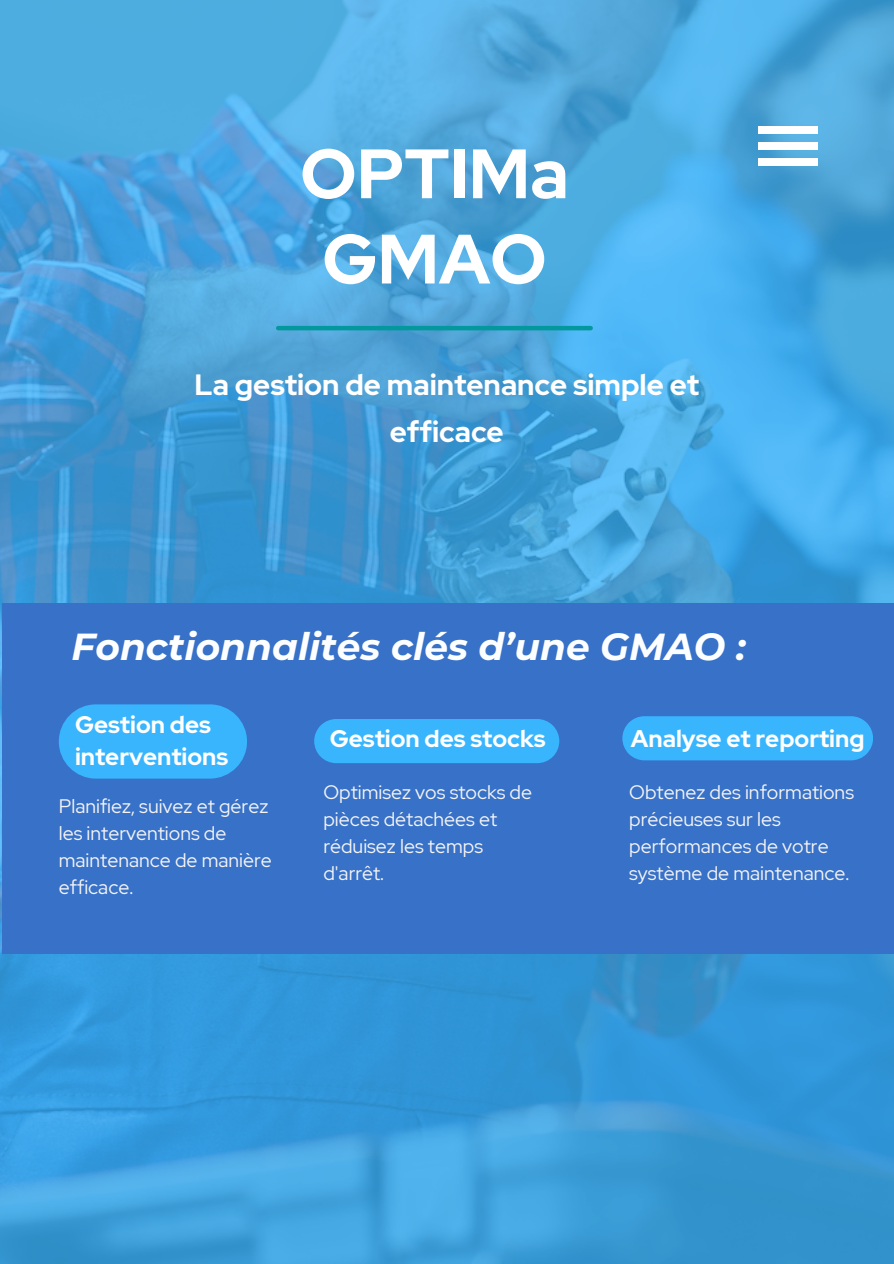
<style>
.page{position:relative;width:894px;height:1264px;background:#fff}
.page>*{position:absolute;margin:0;border:0;box-sizing:border-box;transform-origin:0 0}
.t1{font:700 69.6px/85.2px "Red Hat Display";color:#fff;text-align:center}
.t2{font:italic 700 37.5px "Montserrat";color:#fdfeff}
.t3{font:700 29.25px/46.7px "Red Hat Display";color:#fff;text-align:center}
.t4{font:700 24px/32.7px "Red Hat Display";color:#fff}
.t5{font:19.5px/27px "Red Hat Display";color:#f5f4f4}
</style>
<div class="page">
<img style="left:0;top:0;width:893px;height:1263px">
<hr style="left:278px;top:326px;width:312px;height:4px;background:#03989e">
<div style="left:757px;top:126px;width:60px;height:8px;background:#fff"></div>
<div style="left:757px;top:142px;width:60px;height:8px;background:#fff"></div>
<div style="left:757px;top:158px;width:60px;height:8px;background:#fff"></div>
<div style="left:2px;top:603px;width:891px;height:350px;background:#3771c8"></div>
<div style="left:314px;top:719px;width:245px;height:44px;background:#39b5fe"></div>
<div style="left:59px;top:704px;width:188px;height:74px;background:#39b5fe;border-radius:37px"></div>
<div style="left:622px;top:716px;width:250px;height:44px;background:#39b5fe"></div>
<p class="t1" style="left:300px;top:131px;width:270px">OPTIMa<br>GMAO</p>
<h1 class="t3" style="left:194px;top:361px;width:506px">La gestion de maintenance simple et efficace</h1>
<p class="t2" style="left:71px;top:624px;width:675px">Fonctionnalités clés d’une GMAO :</p>
<h3 class="t4" style="left:75px;top:707px;width:155px">Gestion des interventions</h3>
<p class="t5" style="left:59px;top:792px;width:214px">Planifiez, suivez et gérez les interventions de maintenance de manière efficace.</p>
<h2 class="t4" style="left:330px;top:721px;width:217px">Gestion des stocks</h2>
<h4 class="t4" style="left:630px;top:721px;width:235px">Analyse et reporting</h4>
<h4 class="t5" style="left:323px;top:779px;width:210px">Optimisez vos stocks de pièces détachées et réduisez les temps d'arrêt.</h4>
<p class="t5" style="left:629px;top:779px;width:226px">Obtenez des informations précieuses sur les performances de votre système de maintenance.</p>
</div>
